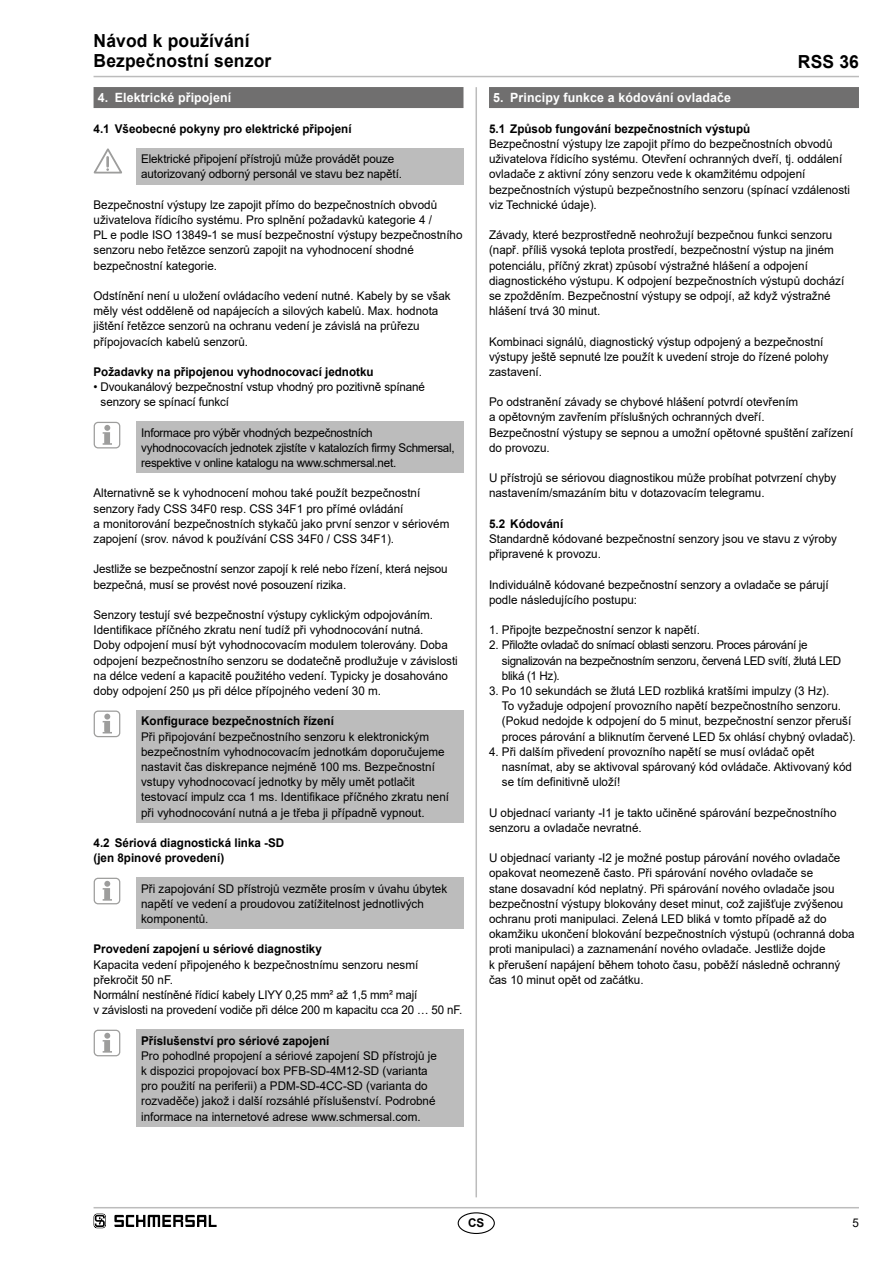
<style>
.page{position:relative;width:893px;height:1263px;background:#fff}
.page>*{position:absolute;margin:0;border:0;box-sizing:border-box;transform-origin:0 0}
.t1{font:700 18px/20.2px "Arial";letter-spacing:.01em;color:#000}
.t2{font:700 12.75px "Arial";letter-spacing:.01em;color:#fff}
.t3{font:12px/15.1px "Arial";color:#000}
.t4{font:700 12px/15.1px "Arial";color:#000}
.t5{font:12px/15.1px "Arial";letter-spacing:-.02em;color:#000}
.t6{font:12px/15.1px "Arial";letter-spacing:-.03em;color:#000}
</style>
<div class="page">
<hr style="left:94px;top:1207px;width:765px;height:1px;background:#bcbcbc">
<hr style="left:94px;top:76px;width:765px;height:1px;background:#bcbcbc">
<hr style="left:475px;top:87px;width:2px;height:1110px;background:#bcbcbc">
<div style="left:458px;top:1212px;width:37px;height:22px;border:1px solid #000;border-radius:50%"></div>
<div style="left:94px;top:87px;width:369px;height:21px;background:#706f6f"></div>
<div style="left:136px;top:148px;width:327px;height:36px;background:#bcbcbc"></div>
<svg style="left:94px;top:148px;width:28px;height:26px"></svg>
<div style="left:136px;top:422px;width:327px;height:51px;background:#bcbcbc"></div>
<svg style="left:103px;top:425px;width:9px;height:20px"></svg>
<div style="left:94px;top:422px;width:26px;height:26px;border:1px solid #9d9d9c;border-radius:4px"></div>
<div style="left:136px;top:710px;width:327px;height:112px;background:#bcbcbc"></div>
<svg style="left:103px;top:714px;width:9px;height:19px"></svg>
<div style="left:94px;top:710px;width:26px;height:27px;border:1px solid #9d9d9c;border-radius:4px"></div>
<div style="left:136px;top:877px;width:327px;height:52px;background:#bcbcbc"></div>
<svg style="left:103px;top:881px;width:9px;height:20px"></svg>
<div style="left:94px;top:878px;width:26px;height:26px;border:1px solid #9d9d9c;border-radius:4px"></div>
<div style="left:136px;top:1029px;width:327px;height:97px;background:#bcbcbc"></div>
<svg style="left:103px;top:1033px;width:9px;height:19px"></svg>
<div style="left:94px;top:1030px;width:26px;height:26px;border:1px solid #9d9d9c;border-radius:4px"></div>
<div style="left:489px;top:87px;width:370px;height:21px;background:#706f6f"></div>
<svg style="left:94px;top:1213px;width:12px;height:15px"></svg>
<svg style="left:114px;top:1215px;width:103px;height:12px"></svg>
<h1 class="t1" style="left:94px;top:31px;width:179px">Návod k používání<br>Bezpečnostní senzor</h1>
<p class="t2" style="left:98px;top:89px;width:135px">4. Elektrické připojení</p>
<p class="t4" style="left:94px;top:121px;width:260px">4.1 Všeobecné pokyny pro elektrické připojení</p>
<p class="t3" style="left:141px;top:151px;width:262px">Elektrické připojení přístrojů může provádět pouze autorizovaný odborný personál ve stavu bez napětí.</p>
<p class="t3" style="left:94px;top:197px;width:371px">Bezpečnostní výstupy lze zapojit přímo do bezpečnostních obvodů uživatelova řídicího systému. Pro splnění požadavků kategorie 4 /<br>PL e podle ISO 13849-1 se musí bezpečnostní výstupy bezpečnostního senzoru nebo řetězce senzorů zapojit na vyhodnocení shodné bezpečnostní kategorie.</p>
<p class="t3" style="left:94px;top:288px;width:359px">Odstínění není u uložení ovládacího vedení nutné. Kabely by se však měly vést odděleně od napájecích a silových kabelů. Max. hodnota jištění řetězce senzorů na ochranu vedení je závislá na průřezu přípojovacích kabelů senzorů.</p>
<p class="t4" style="left:94px;top:364px;width:282px">Požadavky na připojenou vyhodnocovací jednotku</p>
<p class="t3" style="left:101px;top:379px;width:326px;text-indent:-7px">• Dvoukanálový bezpečnostní vstup vhodný pro pozitivně spínané senzory se spínací funkcí</p>
<p class="t5" style="left:141px;top:425px;width:315px">Informace pro výběr vhodných bezpečnostních vyhodnocovacích jednotek zjistíte v katalozích firmy Schmersal, respektive v online katalogu na www.schmersal.net.</p>
<p class="t3" style="left:94px;top:486px;width:357px">Alternativně se k vyhodnocení mohou také použít bezpečnostní senzory řady CSS 34F0 resp. CSS 34F1 pro přímé ovládání<br>a monitorování bezpečnostních stykačů jako první senzor v sériovém zapojení (srov. návod k používání CSS 34F0 / CSS 34F1).</p>
<p class="t3" style="left:94px;top:562px;width:356px">Jestliže se bezpečnostní senzor zapojí k relé nebo řízení, která nejsou bezpečná, musí se provést nové posouzení rizika.</p>
<p class="t3" style="left:94px;top:607px;width:366px">Senzory testují své bezpečnostní výstupy cyklickým odpojováním.<br>Identifikace příčného zkratu není tudíž při vyhodnocování nutná.<br>Doby odpojení musí být vyhodnocovacím modulem tolerovány. Doba odpojení bezpečnostního senzoru se dodatečně prodlužuje v závislosti na délce vedení a kapacitě použitého vedení. Typicky je dosahováno doby odpojení 250 μs při délce přípojného vedení 30 m.</p>
<p class="t4" style="left:141px;top:714px;width:194px">Konfigurace bezpečnostních řízení</p>
<p class="t3" style="left:141px;top:729px;width:309px">Při připojování bezpečnostního senzoru k elektronickým bezpečnostním vyhodnocovacím jednotkám doporučujeme nastavit čas diskrepance nejméně 100 ms. Bezpečnostní vstupy vyhodnocovací jednotky by měly umět potlačit testovací impulz cca 1 ms. Identifikace příčného zkratu není při vyhodnocování nutná a je třeba ji případně vypnout.</p>
<p class="t4" style="left:94px;top:835px;width:192px">4.2 Sériová diagnostická linka -SD (jen 8pinové provedení)</p>
<p class="t3" style="left:141px;top:881px;width:307px">Při zapojování SD přístrojů vezměte prosím v úvahu úbytek napětí ve vedení a proudovou zatížitelnost jednotlivých komponentů.</p>
<p class="t4" style="left:94px;top:942px;width:230px">Provedení zapojení u sériové diagnostiky</p>
<p class="t3" style="left:94px;top:957px;width:370px">Kapacita vedení připojeného k bezpečnostnímu senzoru nesmí překročit 50 nF.<br>Normální nestíněné řídicí kabely LIYY 0,25 mm² až 1,5 mm² mají<br>v závislosti na provedení vodiče při délce 200 m kapacitu cca 20 … 50 nF.</p>
<p class="t4" style="left:141px;top:1033px;width:190px">Příslušenství pro sériové zapojení</p>
<p class="t3" style="left:141px;top:1048px;width:297px">Pro pohodlné propojení a sériové zapojení SD přístrojů je k dispozici propojovací box PFB-SD-4M12-SD (varianta pro použití na periferii) a PDM-SD-4CC-SD (varianta do rozvaděče) jakož i další rozsáhlé příslušenství. Podrobné informace na internetové adrese www.schmersal.com.</p>
<h1 class="t1" style="left:798px;top:52px;width:63px">RSS 36</h1>
<p class="t2" style="left:493px;top:89px;width:239px">5. Principy funkce a kódování ovladače</p>
<p class="t4" style="left:489px;top:121px;width:263px">5.1 Způsob fungování bezpečnostních výstupů</p>
<p class="t3" style="left:489px;top:136px;width:363px">Bezpečnostní výstupy lze zapojit přímo do bezpečnostních obvodů uživatelova řídicího systému. Otevření ochranných dveří, tj. oddálení ovladače z aktivní zóny senzoru vede k okamžitému odpojení bezpečnostních výstupů bezpečnostního senzoru (spínací vzdálenosti viz Technické údaje).</p>
<p class="t3" style="left:489px;top:227px;width:357px">Závady, které bezprostředně neohrožují bezpečnou funkci senzoru (např. příliš vysoká teplota prostředí, bezpečnostní výstup na jiném potenciálu, příčný zkrat) způsobí výstražné hlášení a odpojení diagnostického výstupu. K odpojení bezpečnostních výstupů dochází se zpožděním. Bezpečnostní výstupy se odpojí, až když výstražné hlášení trvá 30 minut.</p>
<p class="t3" style="left:489px;top:334px;width:341px">Kombinaci signálů, diagnostický výstup odpojený a bezpečnostní výstupy ještě sepnuté lze použít k uvedení stroje do řízené polohy zastavení.</p>
<p class="t3" style="left:489px;top:394px;width:366px">Po odstranění závady se chybové hlášení potvrdí otevřením<br>a opětovným zavřením příslušných ochranných dveří.<br>Bezpečnostní výstupy se sepnou a umožní opětovné spuštění zařízení do provozu.</p>
<p class="t3" style="left:489px;top:470px;width:349px">U přístrojů se sériovou diagnostikou může probíhat potvrzení chyby nastavením/smazáním bitu v dotazovacím telegramu.</p>
<p class="t4" style="left:489px;top:516px;width:76px">5.2 Kódování</p>
<p class="t3" style="left:489px;top:531px;width:350px">Standardně kódované bezpečnostní senzory jsou ve stavu z výroby připravené k provozu.</p>
<p class="t3" style="left:489px;top:577px;width:341px">Individuálně kódované bezpečnostní senzory a ovladače se párují podle následujícího postupu:</p>
<p class="t3" style="left:489px;top:622px;width:212px">1. Připojte bezpečnostní senzor k napětí.</p>
<p class="t6" style="left:502px;top:638px;width:341px;text-indent:-13px">2. Přiložte ovladač do snímací oblasti senzoru. Proces párování je signalizován na bezpečnostním senzoru, červená LED svítí, žlutá LED bliká (1 Hz).</p>
<p class="t3" style="left:502px;top:683px;width:355px;text-indent:-13px">3. Po 10 sekundách se žlutá LED rozbliká kratšími impulzy (3 Hz).<br>To vyžaduje odpojení provozního napětí bezpečnostního senzoru. (Pokud nedojde k odpojení do 5 minut, bezpečnostní senzor přeruší proces párování a bliknutím červené LED 5x ohlásí chybný ovladač).</p>
<p class="t3" style="left:502px;top:744px;width:352px;text-indent:-13px">4. Při dalším přivedení provozního napětí se musí ovládač opět nasnímat, aby se aktivoval spárovaný kód ovládače. Aktivovaný kód se tím definitivně uloží!</p>
<p class="t3" style="left:489px;top:805px;width:349px">U objednací varianty -I1 je takto učiněné spárování bezpečnostního senzoru a ovladače nevratné.</p>
<p class="t3" style="left:489px;top:850px;width:367px">U objednací varianty -I2 je možné postup párování nového ovladače opakovat neomezeně často. Při spárování nového ovladače se<br>stane dosavadní kód neplatný. Při spárování nového ovladače jsou bezpečnostní výstupy blokovány deset minut, což zajišťuje zvýšenou ochranu proti manipulaci. Zelená LED bliká v tomto případě až do okamžiku ukončení blokování bezpečnostních výstupů (ochranná doba proti manipulaci) a zaznamenání nového ovladače. Jestliže dojde<br>k přerušení napájení během tohoto času, poběží následně ochranný čas 10 minut opět od začátku.</p>
<p class="t4" style="left:468px;top:1215px;width:18px">CS</p>
<p class="t3" style="left:852px;top:1215px;width:8px">5</p>
</div>
